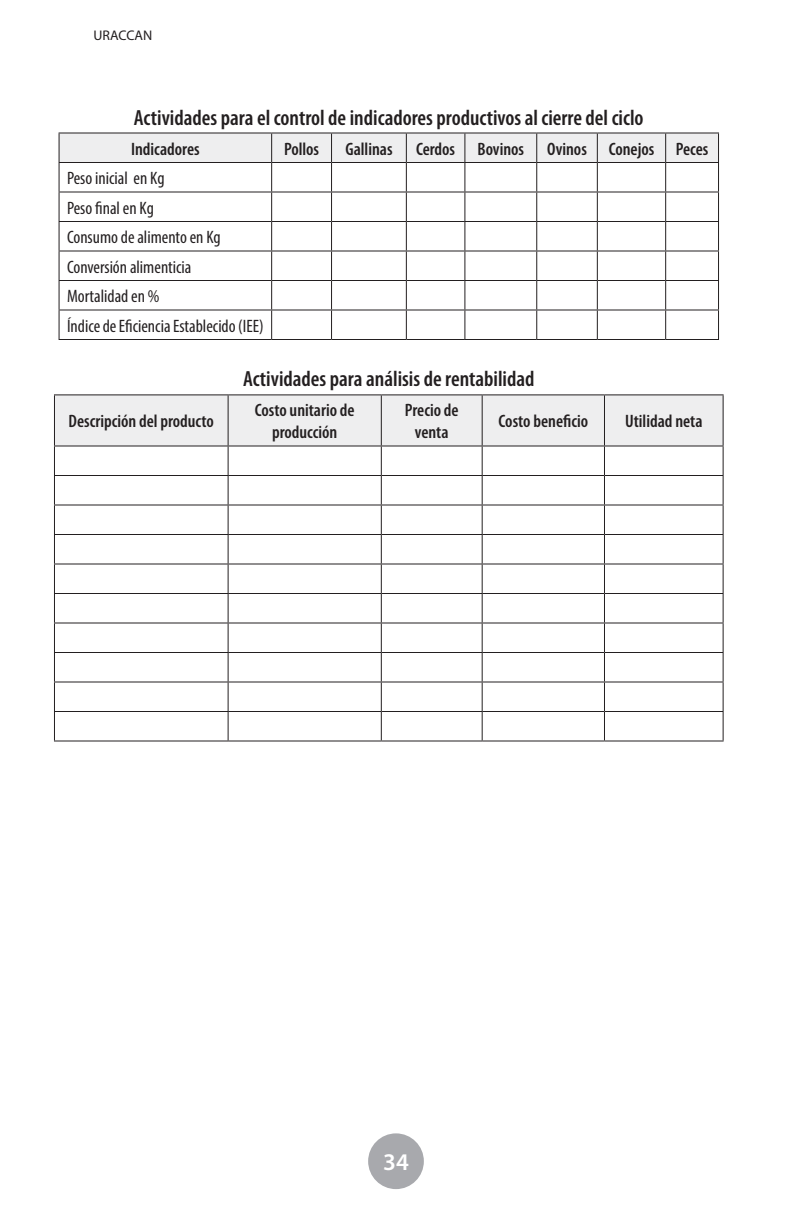
<style>
.page{position:relative;width:792px;height:1224px;background:#fff}
.page>*{position:absolute;margin:0;border:0;box-sizing:border-box;transform-origin:0 0}
.t1{font:600 24px "Myriad Pro";color:#fff}
.pie_de_foto{font:600 condensed 22px "Myriad Pro";color:#231f20}
.titulo_tabla{font:600 condensed 18px/21.6px "Myriad Pro";color:#231f20;text-align:center}
.texto_tabla{font:condensed 18px "Myriad Pro";color:#231f20}
.t2{font:14px "Myriad Pro";color:#231f20}
</style>
<div class="page">
<div style="left:368px;top:1133px;width:56px;height:56px;background:#a8a9ad;border-radius:50%"></div>
<hr style="left:59px;top:132px;width:213px;height:2px;background:#231f20">
<hr style="left:272px;top:132px;width:60px;height:2px;background:#231f20">
<hr style="left:332px;top:132px;width:74px;height:2px;background:#231f20">
<hr style="left:406px;top:132px;width:59px;height:2px;background:#231f20">
<hr style="left:465px;top:132px;width:72px;height:2px;background:#231f20">
<hr style="left:537px;top:132px;width:60px;height:2px;background:#231f20">
<hr style="left:597px;top:132px;width:69px;height:2px;background:#231f20">
<hr style="left:666px;top:132px;width:53px;height:2px;background:#231f20">
<svg style="left:59px;top:133px;width:660px;height:206px"></svg>
<hr style="left:59px;top:339px;width:213px;height:1px;background:#231f20">
<hr style="left:272px;top:339px;width:60px;height:1px;background:#231f20">
<hr style="left:332px;top:339px;width:74px;height:1px;background:#231f20">
<hr style="left:406px;top:339px;width:59px;height:1px;background:#231f20">
<hr style="left:465px;top:339px;width:72px;height:1px;background:#231f20">
<hr style="left:537px;top:339px;width:60px;height:1px;background:#231f20">
<hr style="left:597px;top:339px;width:69px;height:1px;background:#231f20">
<hr style="left:666px;top:339px;width:53px;height:1px;background:#231f20">
<hr style="left:54px;top:394px;width:174px;height:1px;background:#231f20">
<hr style="left:228px;top:394px;width:153px;height:1px;background:#231f20">
<hr style="left:381px;top:394px;width:101px;height:1px;background:#231f20">
<hr style="left:482px;top:394px;width:122px;height:1px;background:#231f20">
<hr style="left:604px;top:394px;width:120px;height:1px;background:#231f20">
<svg style="left:54px;top:395px;width:670px;height:345px"></svg>
<hr style="left:54px;top:740px;width:174px;height:2px;background:#231f20">
<hr style="left:228px;top:740px;width:153px;height:2px;background:#231f20">
<hr style="left:381px;top:740px;width:101px;height:2px;background:#231f20">
<hr style="left:482px;top:740px;width:122px;height:2px;background:#231f20">
<hr style="left:604px;top:740px;width:120px;height:2px;background:#231f20">
<p class="t2" style="left:94px;top:27px;width:60px">URACCAN</p>
<p class="pie_de_foto" style="left:134px;top:105px;width:511px">Actividades para el control de indicadores productivos al cierre del ciclo</p>
<p class="titulo_tabla" style="left:131px;top:138px;width:70px">Indicadores</p>
<p class="titulo_tabla" style="left:284px;top:138px;width:37px">Pollos</p>
<p class="titulo_tabla" style="left:345px;top:138px;width:49px">Gallinas</p>
<p class="titulo_tabla" style="left:416px;top:138px;width:41px">Cerdos</p>
<p class="titulo_tabla" style="left:478px;top:138px;width:48px">Bovinos</p>
<p class="titulo_tabla" style="left:547px;top:138px;width:41px">Ovinos</p>
<p class="titulo_tabla" style="left:609px;top:138px;width:47px">Conejos</p>
<p class="titulo_tabla" style="left:676px;top:138px;width:34px">Peces</p>
<p class="texto_tabla" style="left:67px;top:167px;width:99px">Peso inicial en Kg</p>
<p class="texto_tabla" style="left:67px;top:197px;width:88px">Peso final en Kg</p>
<p class="texto_tabla" style="left:67px;top:226px;width:155px">Consumo de alimento en Kg</p>
<p class="texto_tabla" style="left:67px;top:256px;width:126px">Conversión alimenticia</p>
<p class="texto_tabla" style="left:67px;top:285px;width:94px">Mortalidad en %</p>
<p class="texto_tabla" style="left:67px;top:315px;width:198px">Índice de Eficiencia Establecido (IEE)</p>
<p class="pie_de_foto" style="left:243px;top:367px;width:293px">Actividades para análisis de rentabilidad</p>
<p class="titulo_tabla" style="left:69px;top:411px;width:147px">Descripción del producto</p>
<p class="titulo_tabla" style="left:255px;top:400px;width:101px">Costo unitario de producción</p>
<p class="titulo_tabla" style="left:405px;top:400px;width:55px">Precio de venta</p>
<p class="titulo_tabla" style="left:499px;top:411px;width:91px">Costo beneficio</p>
<p class="titulo_tabla" style="left:625px;top:411px;width:79px">Utilidad neta</p>
<h1 class="t1" style="left:383px;top:1147px;width:27px">34</h1>
</div>
